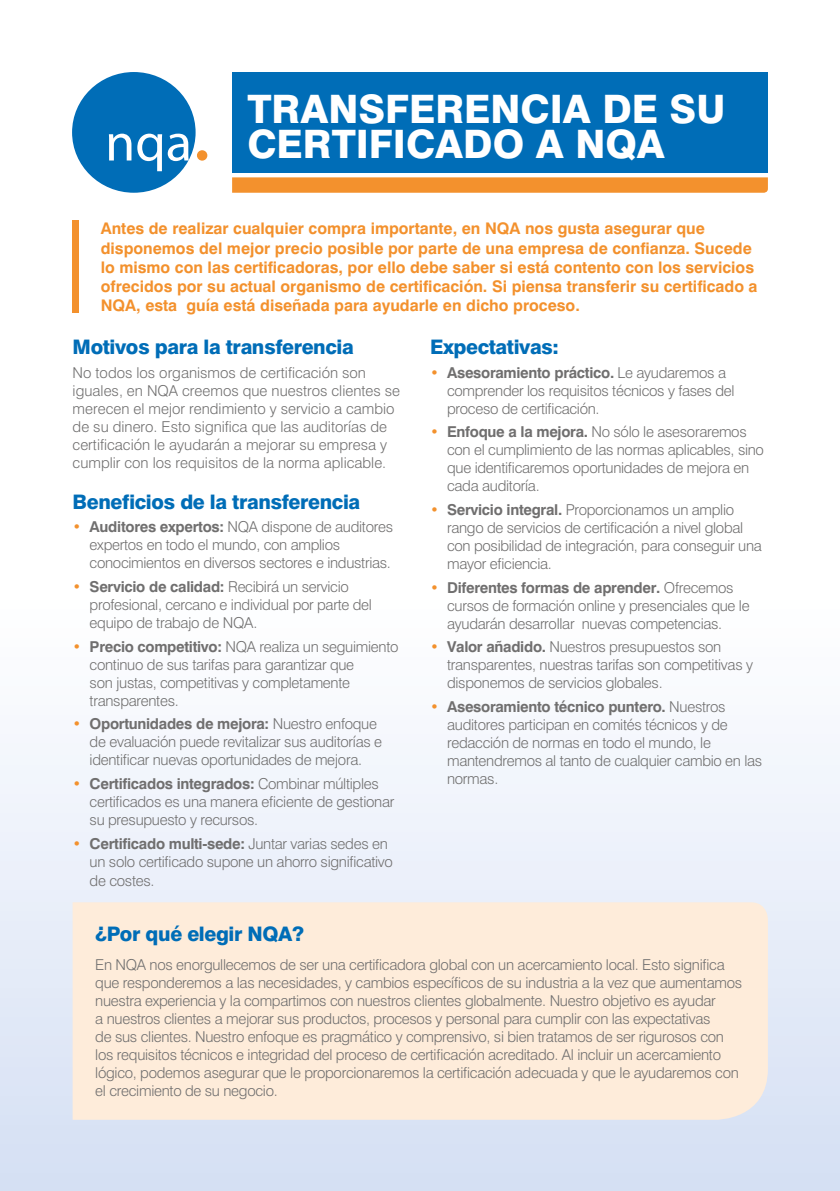
<style>
.page{position:relative;width:840px;height:1191px;background:#fff}
.page>*{position:absolute;margin:0;border:0;box-sizing:border-box;transform-origin:0 0}
.t1{font:800 39.2px/35.4px "Swiss 721 BT";color:#fff}
.t2{font:800 20px "Swiss 721 BT";letter-spacing:-.02em;color:#006db7}
.t3{font:700 16px/19.2px "Swiss 721 BT";color:#f3912d}
.t4{font:300 15px/18px "Swiss 721 BT";letter-spacing:-.02em;color:#706f6f}
.t5{font:300 15px/18px "Swiss 721 BT";color:#706f6f}
.s1{font-weight:700;color:#f3912d}
.s2{font-weight:700}
</style>
<div class="page">
<div style="left:0;top:596px;width:839px;height:595px;background:linear-gradient(to bottom,#fff,#d5dff3)"></div>
<div style="left:232px;top:72px;width:535px;height:101px;background:#006db7"></div>
<svg style="left:232px;top:177px;width:535px;height:16px;background:#f39535"></svg>
<div style="left:72px;top:72px;width:123px;height:121px;background:#006db7;border-radius:50%"></div>
<svg style="left:109px;top:134px;width:22px;height:26px"></svg>
<svg style="left:137px;top:134px;width:25px;height:37px"></svg>
<svg style="left:168px;top:134px;width:20px;height:27px"></svg>
<div style="left:197px;top:150px;width:10px;height:11px;background:#f3912d;border-radius:50%"></div>
<div style="left:73px;top:220px;width:6px;height:92px;background:#f3912d"></div>
<div style="left:73px;top:902px;width:694px;height:217px;background:#feecda"></div>
<h1 class="t1" style="left:247px;top:91px;width:479px">TRANSFERENCIA DE SU<br>CERTIFICADO A NQA</h1>
<p class="t3" style="left:101px;top:219px;width:658px">Antes de realizar cualquier compra importante, en NQA nos gusta asegurar que disponemos del mejor precio posible por parte de una empresa de confianza. Sucede lo mismo con las certificadoras, por ello debe saber si está contento con los servicios ofrecidos por su actual organismo de certificación. Si piensa transferir su certificado a NQA, esta guía está diseñada para ayudarle en dicho proceso.</p>
<h2 class="t2" style="left:73px;top:335px;width:282px">Motivos para la transferencia</h2>
<p class="t5" style="left:73px;top:363px;width:329px">No todos los organismos de certificación son iguales, en NQA creemos que nuestros clientes se merecen el mejor rendimiento y servicio a cambio de su dinero. Esto significa que las auditorías de certificación le ayudarán a mejorar su empresa y cumplir con los requisitos de la norma aplicable.</p>
<h2 class="t2" style="left:73px;top:489px;width:289px">Beneficios de la transferencia</h2>
<p class="t4" style="left:90px;top:518px;width:305px;text-indent:-17px"><span class="s1">•</span> <span class="s2">Auditores expertos:</span> NQA dispone de auditores expertos en todo el mundo, con amplios conocimientos en diversos sectores e industrias.</p>
<p class="t4" style="left:90px;top:577px;width:284px;text-indent:-17px"><span class="s1">•</span> <span class="s2">Servicio de calidad:</span> Recibirá un servicio profesional, cercano e individual por parte del equipo de trabajo de NQA.</p>
<p class="t4" style="left:90px;top:637px;width:310px;text-indent:-17px"><span class="s1">•</span> <span class="s2">Precio competitivo:</span> NQA realiza un seguimiento continuo de sus tarifas para garantizar que<br>son justas, competitivas y completamente transparentes.</p>
<p class="t4" style="left:90px;top:715px;width:294px;text-indent:-17px"><span class="s1">•</span> <span class="s2">Oportunidades de mejora:</span> Nuestro enfoque de evaluación puede revitalizar sus auditorías e identificar nuevas oportunidades de mejora.</p>
<p class="t4" style="left:90px;top:774px;width:306px;text-indent:-17px"><span class="s1">•</span> <span class="s2">Certificados integrados:</span> Combinar múltiples certificados es una manera eficiente de gestionar su presupuesto y recursos.</p>
<p class="t4" style="left:90px;top:834px;width:305px;line-height:18.6px;text-indent:-17px"><span class="s1">•</span> <span class="s2">Certificado multi-sede:</span> Juntar varias sedes en un solo certificado supone un ahorro significativo de costes.</p>
<h2 class="t2" style="left:430px;top:335px;width:130px">Expectativas:</h2>
<p class="t4" style="left:447px;top:363px;width:289px;text-indent:-17px"><span class="s1">•</span> <span class="s2">Asesoramiento práctico.</span> Le ayudaremos a comprender los requisitos técnicos y fases del proceso de certificación.</p>
<p class="t4" style="left:447px;top:423px;width:318px;text-indent:-17px"><span class="s1">•</span> <span class="s2">Enfoque a la mejora.</span> No sólo le asesoraremos con el cumplimiento de las normas aplicables, sino que identificaremos oportunidades de mejora en cada auditoría.</p>
<p class="t4" style="left:447px;top:500px;width:316px;text-indent:-17px"><span class="s1">•</span> <span class="s2">Servicio integral.</span> Proporcionamos un amplio rango de servicios de certificación a nivel global con posibilidad de integración, para conseguir una mayor eficiencia.</p>
<p class="t4" style="left:447px;top:578px;width:304px;text-indent:-17px"><span class="s1">•</span> <span class="s2">Diferentes formas de aprender.</span> Ofrecemos cursos de formación online y presenciales que le ayudarán desarrollar nuevas competencias.</p>
<p class="t4" style="left:447px;top:638px;width:307px;text-indent:-17px"><span class="s1">•</span> <span class="s2">Valor añadido.</span> Nuestros presupuestos son transparentes, nuestras tarifas son competitivas y disponemos de servicios globales.</p>
<p class="t4" style="left:447px;top:697px;width:316px;text-indent:-17px"><span class="s1">•</span> <span class="s2">Asesoramiento técnico puntero.</span> Nuestros auditores participan en comités técnicos y de redacción de normas en todo el mundo, le mantendremos al tanto de cualquier cambio en las normas.</p>
<h2 class="t2" style="left:95px;top:921px;width:210px">¿Por qué elegir NQA?</h2>
<p class="t4" style="left:95px;top:956px;width:648px">En NQA nos enorgullecemos de ser una certificadora global con un acercamiento local. Esto significa que responderemos a las necesidades, y cambios específicos de su industria a la vez que aumentamos nuestra experiencia y la compartimos con nuestros clientes globalmente. Nuestro objetivo es ayudar<br>a nuestros clientes a mejorar sus productos, procesos y personal para cumplir con las expectativas<br>de sus clientes. Nuestro enfoque es pragmático y comprensivo, si bien tratamos de ser rigurosos con los requisitos técnicos e integridad del proceso de certificación acreditado. Al incluir un acercamiento lógico, podemos asegurar que le proporcionaremos la certificación adecuada y que le ayudaremos con el crecimiento de su negocio.</p>
</div>
